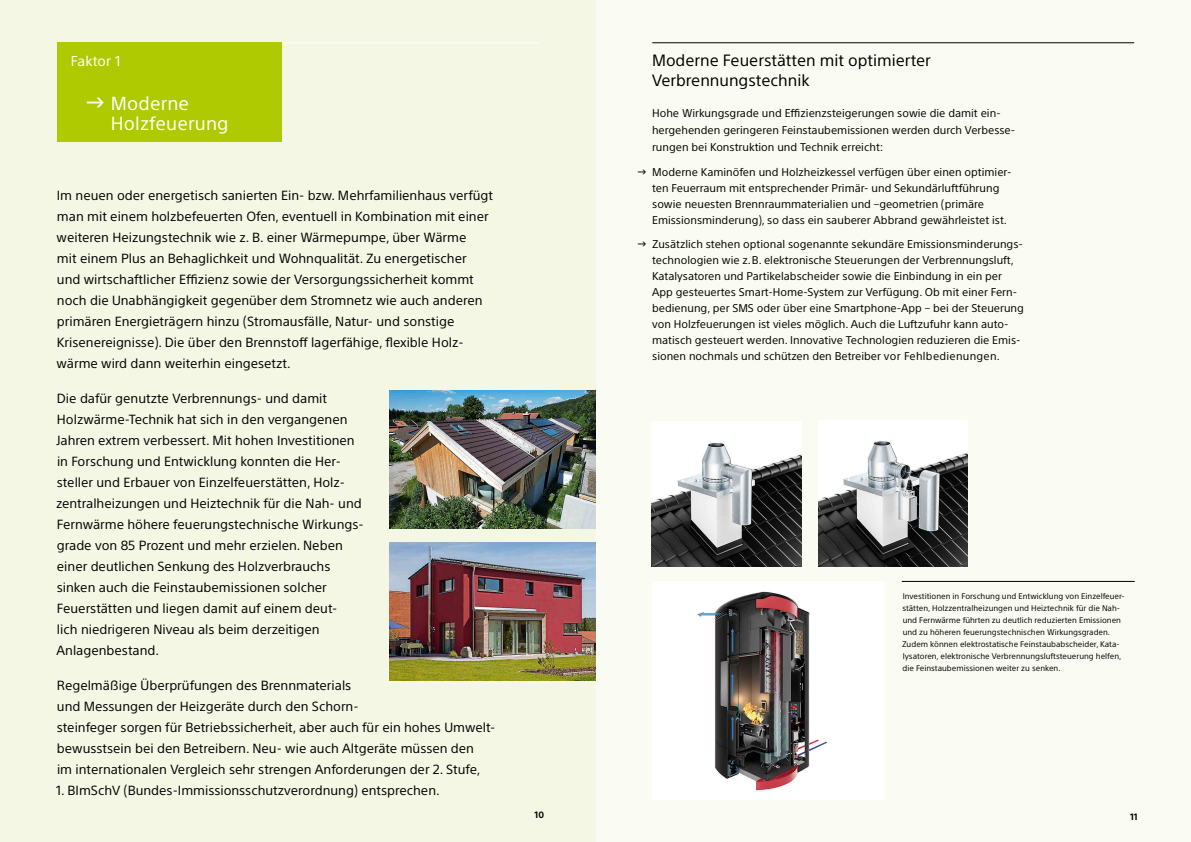
<style>
.page{position:relative;width:1191px;height:842px;background:#fff}
.page>*{position:absolute;margin:0;border:0;box-sizing:border-box;transform-origin:0 0}
.t1{font:18.5px/19.9px "SST";letter-spacing:.01em;color:#fff}
.t2{font:16px/20px "SST";color:#000}
.t3{font:14px "SST";letter-spacing:.005em;color:#fff}
.t4{font:13px/21px "SST";color:#000}
.t5{font:11px/16px "SST";color:#000}
.t6{font:700 9px "SST";color:#000}
.t7{font:8px/12px "SST";color:#000}
</style>
<div class="page">
<div style="left:595px;top:0;width:596px;height:842px;background:#fafbf3"></div>
<div style="left:0;top:0;width:595px;height:842px;background:#f4f7e3"></div>
<img style="left:818px;top:421px;width:149px;height:145px">
<img style="left:651px;top:421px;width:150px;height:146px">
<div style="left:652px;top:581px;width:232px;height:218px;background:#fff"></div>
<img style="left:697px;top:591px;width:130px;height:200px">
<hr style="left:652px;top:43px;width:482px;height:1px;background:#000">
<hr style="left:901px;top:581px;width:233px;height:1px;background:#000">
<hr style="left:57px;top:43px;width:482px;height:1px;background:#fff">
<div style="left:57px;top:43px;width:224px;height:99px;background:#afca00"></div>
<img style="left:390px;top:390px;width:205px;height:138px">
<img style="left:390px;top:543px;width:205px;height:138px">
<p class="t3" style="left:71px;top:53px;width:51px">Faktor 1</p>
<h1 class="t1" style="left:111px;top:94px;width:119px">Moderne<br>Holzfeuerung</h1>
<p class="t4" style="left:57px;top:185px;width:438px">Im neuen oder energetisch sanierten Ein- bzw. Mehrfamilienhaus verfügt man mit einem holzbefeuerten Ofen, eventuell in Kombination mit einer weiteren Heizungstechnik wie z. B. einer Wärmepumpe, über Wärme<br>mit einem Plus an Behaglichkeit und Wohnqualität. Zu energetischer und wirtschaftlicher Effizienz sowie der Versorgungssicherheit kommt noch die Unabhängigkeit gegenüber dem Stromnetz wie auch anderen primären Energieträgern hinzu (Stromausfälle, Natur- und sonstige Krisenereignisse). Die über den Brennstoff lagerfähige, flexible Holz&shy;wärme wird dann weiterhin eingesetzt.</p>
<p class="t4" style="left:56px;top:388px;width:309px">Die dafür genutzte Verbrennungs- und damit Holzwärme-Technik hat sich in den vergangenen Jahren extrem verbessert. Mit hohen Investitionen in Forschung und Entwicklung konnten die Her&shy;steller und Erbauer von Einzelfeuerstätten, Holz&shy;zentralheizungen und Heiztechnik für die Nah- und Fernwärme höhere feuerungstechnische Wirkungs&shy;grade von 85 Prozent und mehr erzielen. Neben einer deutlichen Senkung des Holzverbrauchs sinken auch die Feinstaubemissionen solcher Feuerstätten und liegen damit auf einem deut-<br>lich niedrigeren Niveau als beim derzeitigen Anlagenbestand.</p>
<p class="t4" style="left:57px;top:675px;width:440px">Regelmäßige Überprüfungen des Brennmaterials<br>und Messungen der Heizgeräte durch den Schorn-<br>steinfeger sorgen für Betriebssicherheit, aber auch für ein hohes Umwelt&shy;bewusstsein bei den Betreibern. Neu- wie auch Altgeräte müssen den<br>im internationalen Vergleich sehr strengen Anforderungen der 2. Stufe,</p>
<p class="t4" style="left:56px;top:780px;width:385px">1. BImSchV (Bundes-Immissionsschutzverordnung) entsprechen.</p>
<p class="t2" style="left:652px;top:50px;width:280px">Moderne Feuerstätten mit optimierter<br>Verbrennungstechnik</p>
<p class="t5" style="left:652px;top:105px;width:365px;line-height:17px">Hohe Wirkungsgrade und Effizienzsteigerungen sowie die damit ein&shy;hergehenden geringeren Feinstaubemissionen werden durch Verbesse&shy;rungen bei Konstruktion und Technik erreicht:</p>
<p class="t5" style="left:652px;top:164px;width:361px">Moderne Kaminöfen und Holzheizkessel verfügen über einen optimier&shy;ten Feuerraum mit entsprechender Primär- und Sekundärluftführung sowie neuesten Brennraummaterialien und –geometrien (primäre Emissionsminderung), so dass ein sauberer Abbrand gewährleistet ist.</p>
<p class="t5" style="left:652px;top:236px;width:373px">Zusätzlich stehen optional sogenannte sekundäre Emissionsminderungs&shy;technologien wie z.B. elektronische Steuerungen der Verbrennungsluft, Katalysatoren und Partikelabscheider sowie die Einbindung in ein per App gesteuertes Smart-Home-System zur Verfügung. Ob mit einer Fern&shy;bedienung, per SMS oder über eine Smartphone-App – bei der Steuerung von Holzfeuerungen ist vieles möglich. Auch die Luftzufuhr kann auto&shy;matisch gesteuert werden. Innovative Technologien reduzieren die Emis&shy;sionen nochmals und schützen den Betreiber vor Fehlbedienungen.</p>
<p class="t7" style="left:902px;top:590px;width:224px">Investitionen in Forschung und Entwicklung von Einzelfeuer&shy;stätten, Holzzentralheizungen und Heiztechnik für die Nah&shy;und Fernwärme führten zu deutlich reduzierten Emissionen und zu höheren feuerungstechnischen Wirkungsgraden.<br>Zudem können elektrostatische Feinstaubabscheider, Kata&shy;lysatoren, elektronische Verbrennungsluftsteuerung helfen, die Feinstaubemissionen weiter zu senken.</p>
<p class="t6" style="left:534px;top:809px;width:11px">10</p>
<p class="t6" style="left:1130px;top:811px;width:9px">11</p>
</div>
